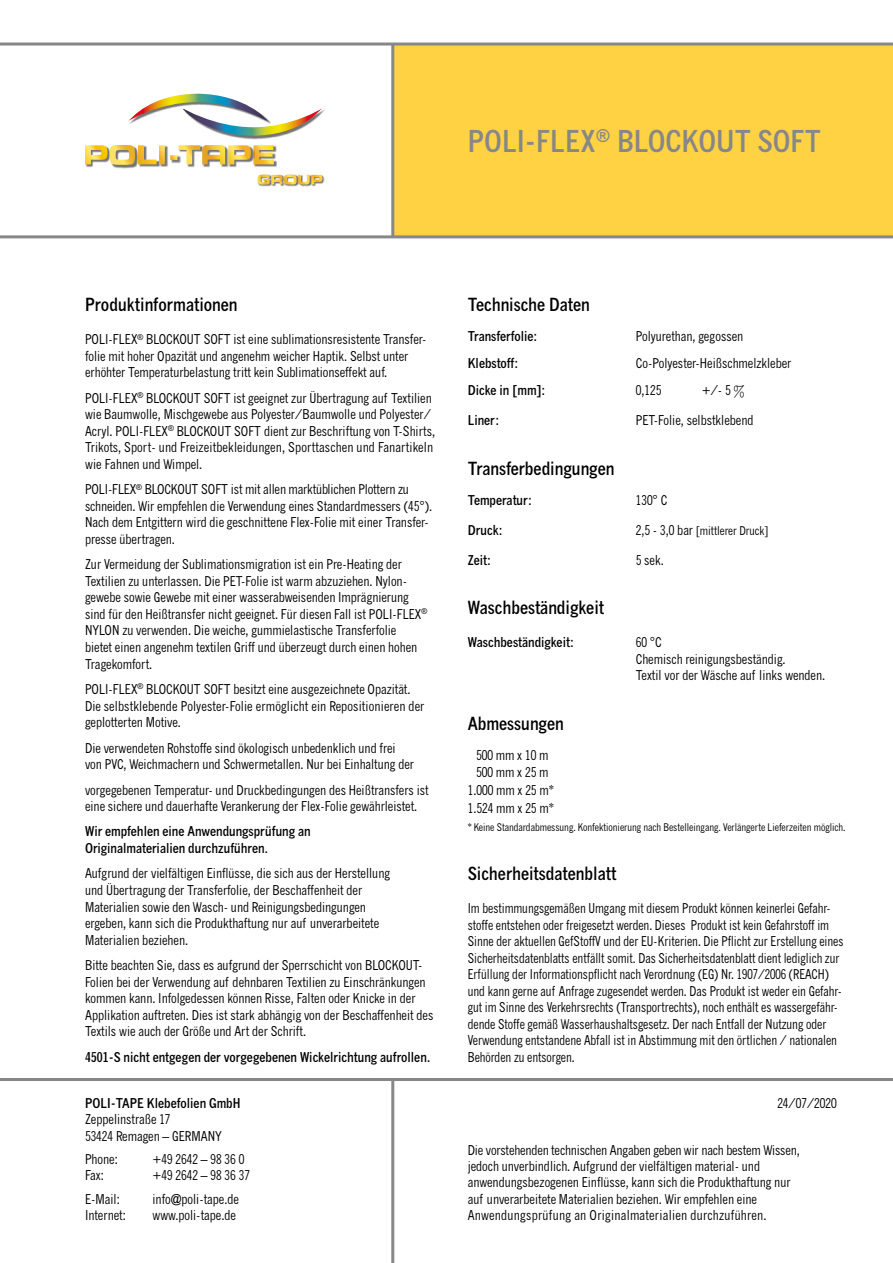
<style>
.page{position:relative;width:893px;height:1263px;background:#fff}
.page>*{position:absolute;margin:0;border:0;box-sizing:border-box;transform-origin:0 0}
.t1{font:700 condensed 30px "News Gothic MT Pro";color:#878787}
.t2{font:700 condensed 18px "News Gothic MT Pro";color:#000}
.t3{font:condensed 13.5px/16.5px "News Gothic MT Pro";color:#000}
.t4{font:condensed 13.5px/16.5px "News Gothic MT Pro";color:#000;scale:.95 1}
.t5{font:700 condensed 13.5px/16.5px "News Gothic MT Pro";color:#000}
.t6{font:condensed 12px "News Gothic MT Pro";color:#000}
.t7{font:condensed 10.5px "News Gothic MT Pro";color:#000}
.s1{font-size:13.5px}
</style>
<div class="page">
<div style="left:393px;top:44px;width:500px;height:193px;background:#ffd244"></div>
<hr style="left:0;top:235px;width:893px;height:3px;background:#878787">
<hr style="left:0;top:43px;width:893px;height:3px;background:#878787">
<hr style="left:391px;top:44px;width:3px;height:193px;background:#878787">
<hr style="left:0;top:1078px;width:893px;height:3px;background:#878787">
<hr style="left:391px;top:1079px;width:3px;height:184px;background:#878787">
<img style="left:259px;top:175px;width:66px;height:12px">
<svg style="left:258px;top:175px;width:64px;height:10px"></svg>
<img style="left:86px;top:165px;width:82px;height:3px">
<img style="left:187px;top:145px;width:90px;height:23px">
<svg style="left:85px;top:145px;width:189px;height:20px"></svg>
<img style="left:229px;top:109px;width:96px;height:30px">
<svg style="left:128px;top:94px;width:194px;height:42px"></svg>
<h1 class="t1" style="left:468px;top:122px;width:355px">POLI-FLEX<sup>®</sup> BLOCKOUT SOFT</h1>
<h2 class="t2" style="left:85px;top:293px;width:154px">Produktinformationen</h2>
<p class="t3" style="left:85px;top:331px;width:341px">POLI-FLEX<sup>®</sup> BLOCKOUT SOFT ist eine sublimationsresistente Transfer&shy;folie mit hoher Opazität und angenehm weicher Haptik. Selbst unter erhöhter Temperaturbelastung tritt kein Sublimationseffekt auf.</p>
<p class="t3" style="left:85px;top:390px;width:352px">POLI-FLEX<sup>®</sup> BLOCKOUT SOFT ist geeignet zur Übertragung auf Textilien wie Baumwolle, Mischgewebe aus Polyester/Baumwolle und Polyester/ Acryl. POLI-FLEX<sup>®</sup> BLOCKOUT SOFT dient zur Beschriftung von T-Shirts, Trikots, Sport- und Freizeitbekleidungen, Sporttaschen und Fanartikeln wie Fahnen und Wimpel.</p>
<p class="t3" style="left:85px;top:481px;width:349px">POLI-FLEX<sup>®</sup> BLOCKOUT SOFT ist mit allen marktüblichen Plottern zu schneiden. Wir empfehlen die Verwendung eines Standardmessers (45°).<br>Nach dem Entgittern wird die geschnittene Flex-Folie mit einer Transfer&shy;presse übertragen.</p>
<p class="t3" style="left:85px;top:556px;width:344px">Zur Vermeidung der Sublimationsmigration ist ein Pre-Heating der Textilien zu unterlassen. Die PET-Folie ist warm abzuziehen. Nylon&shy;gewebe sowie Gewebe mit einer wasserabweisenden Imprägnierung sind für den Heißtransfer nicht geeignet. Für diesen Fall ist POLI-FLEX<sup>® </sup>NYLON zu verwenden. Die weiche, gummielastische Transferfolie<br>bietet einen angenehm textilen Griff und überzeugt durch einen hohen Tragekomfort.</p>
<p class="t3" style="left:85px;top:681px;width:341px">POLI-FLEX<sup>®</sup> BLOCKOUT SOFT besitzt eine ausgezeichnete Opazität.<br>Die selbstklebende Polyester-Folie ermöglicht ein Repositionieren der geplotterten Motive.</p>
<p class="t3" style="left:85px;top:739px;width:331px">Die verwendeten Rohstoffe sind ökologisch unbedenklich und frei von PVC, Weichmachern und Schwermetallen. Nur bei Einhaltung der</p>
<p class="t3" style="left:85px;top:781px;width:345px">vorgegebenen Temperatur- und Druckbedingungen des Heißtransfers ist eine sichere und dauerhafte Verankerung der Flex-Folie gewährleistet.</p>
<p class="t5" style="left:85px;top:823px;width:227px">Wir empfehlen eine Anwendungsprüfung an<br>Originalmaterialien durchzuführen.</p>
<p class="t3" style="left:85px;top:865px;width:306px">Aufgrund der vielfältigen Einflüsse, die sich aus der Herstellung und Übertragung der Transferfolie, der Beschaffenheit der Materialien sowie den Wasch- und Reinigungsbedingungen ergeben, kann sich die Produkthaftung nur auf unverarbeitete Materialien beziehen.</p>
<p class="t3" style="left:85px;top:957px;width:350px">Bitte beachten Sie, dass es aufgrund der Sperrschicht von BLOCKOUT-Folien bei der Verwendung auf dehnbaren Textilien zu Einschränkungen kommen kann. Infolgedessen können Risse, Falten oder Knicke in der Applikation auftreten. Dies ist stark abhängig von der Beschaffenheit des Textils wie auch der Größe und Art der Schrift.</p>
<p class="t5" style="left:85px;top:1048px;width:347px">4501-S nicht entgegen der vorgegebenen Wickelrichtung aufrollen.</p>
<p class="t5" style="left:85px;top:1095px;width:157px">POLI-TAPE Klebefolien GmbH</p>
<p class="t3" style="left:85px;top:1111px;width:138px">Zeppelinstraße 17<br>53424 Remagen – GERMANY</p>
<p class="t3" style="left:85px;top:1151px;width:34px">Phone:</p>
<p class="t3" style="left:153px;top:1151px;width:93px">+49 2642 – 98 36 0</p>
<p class="t3" style="left:85px;top:1167px;width:20px">Fax:</p>
<p class="t3" style="left:153px;top:1167px;width:99px">+49 2642 – 98 36 37</p>
<p class="t3" style="left:85px;top:1190px;width:36px">E-Mail:</p>
<p class="t3" style="left:153px;top:1190px;width:88px">info@poli-tape.de</p>
<p class="t3" style="left:85px;top:1207px;width:42px">Internet:</p>
<p class="t3" style="left:153px;top:1207px;width:85px">www.poli-tape.de</p>
<h2 class="t2" style="left:468px;top:293px;width:124px">Technische Daten</h2>
<p class="t5" style="left:468px;top:328px;width:71px">Transferfolie:</p>
<p class="t3" style="left:636px;top:328px;width:109px">Polyurethan, gegossen</p>
<p class="t5" style="left:468px;top:355px;width:52px">Klebstoff:</p>
<p class="t3" style="left:636px;top:355px;width:157px">Co-Polyester-Heißschmelzkleber</p>
<p class="t5" style="left:468px;top:382px;width:79px">Dicke in [mm]:</p>
<p class="t3" style="left:636px;top:382px;width:27px">0,125</p>
<p class="t3" style="left:702px;top:382px;width:45px">+/- 5 %</p>
<p class="t5" style="left:468px;top:412px;width:33px">Liner:</p>
<p class="t3" style="left:636px;top:412px;width:119px">PET-Folie, selbstklebend</p>
<h2 class="t2" style="left:468px;top:457px;width:148px">Transferbedingungen</h2>
<p class="t5" style="left:468px;top:491px;width:66px">Temperatur:</p>
<p class="t3" style="left:636px;top:491px;width:33px">130° C</p>
<p class="t5" style="left:468px;top:521px;width:36px">Druck:</p>
<p class="t6" style="left:636px;top:523px;width:134px"><span class="s1">2,5 - 3,0 bar</span> [mittlerer Druck]</p>
<p class="t5" style="left:468px;top:551px;width:25px">Zeit:</p>
<p class="t3" style="left:636px;top:551px;width:29px">5 sek.</p>
<h2 class="t2" style="left:468px;top:596px;width:138px">Waschbeständigkeit</h2>
<p class="t5" style="left:468px;top:634px;width:108px">Waschbeständigkeit:</p>
<p class="t3" style="left:636px;top:634px;width:191px">60 °C<br>Chemisch reinigungsbeständig.<br>Textil vor der Wäsche auf links wenden.</p>
<h2 class="t2" style="left:468px;top:712px;width:98px">Abmessungen</h2>
<p class="t3" style="left:468px;top:746px;width:88px;line-height:17.7px;text-align:center">500 mm x 10 m<br>500 mm x 25 m<br>1.000 mm x 25 m*<br>1.524 mm x 25 m*</p>
<p class="t7" style="left:468px;top:821px;width:379px">* Keine Standardabmessung. Konfektionierung nach Bestelleingang. Verlängerte Lieferzeiten möglich.</p>
<h2 class="t2" style="left:468px;top:862px;width:150px">Sicherheitsdatenblatt</h2>
<p class="t4" style="left:468px;top:900px;width:397px">Im bestimmungsgemäßen Umgang mit diesem Produkt können keinerlei Gefahr&shy;stoffe entstehen oder freigesetzt werden. Dieses Produkt ist kein Gefahrstoff im Sinne der aktuellen GefStoffV und der EU-Kriterien. Die Pflicht zur Erstellung eines Sicherheitsdatenblatts entfällt somit. Das Sicherheitsdatenblatt dient lediglich zur Erfüllung der Informationspflicht nach Verordnung (EG) Nr. 1907/2006 (REACH) und kann gerne auf Anfrage zugesendet werden. Das Produkt ist weder ein Gefahr&shy;gut im Sinne des Verkehrsrechts (Transportrechts), noch enthält es wassergefähr&shy;dende Stoffe gemäß Wasserhaushaltsgesetz. Der nach Entfall der Nutzung oder Verwendung entstandene Abfall ist in Abstimmung mit den örtlichen / nationalen Behörden zu entsorgen.</p>
<p class="t3" style="left:777px;top:1095px;width:61px">24/07/2020</p>
<p class="t3" style="left:468px;top:1142px;width:334px">Die vorstehenden technischen Angaben geben wir nach bestem Wissen, jedoch unverbindlich. Aufgrund der vielfältigen material- und anwendungsbezogenen Einflüsse, kann sich die Produkthaftung nur auf unverarbeitete Materialien beziehen. Wir empfehlen eine Anwendungsprüfung an Originalmaterialien durchzuführen.</p>
</div>
